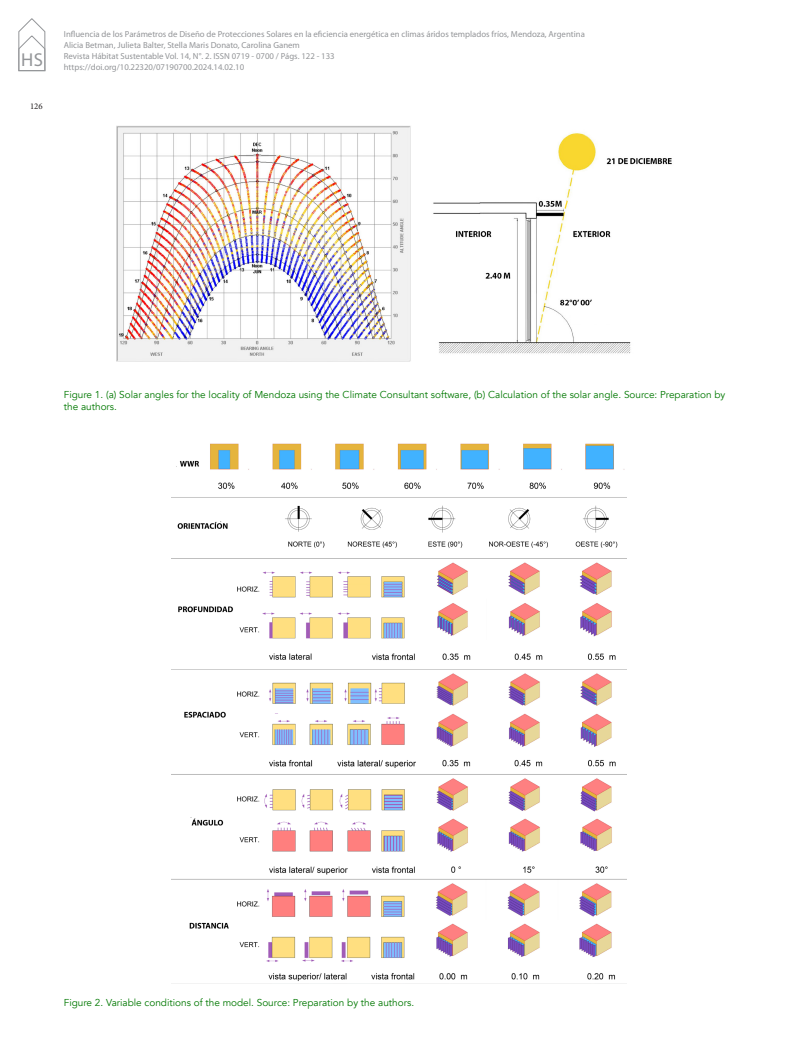
<style>
.page{position:relative;width:798px;height:1063px;background:#fff}
.page>*{position:absolute;margin:0;border:0;box-sizing:border-box;transform-origin:0 0}
.t1{font:18.75px "Myriad Pro";color:#939598}
._14_PIE_DE_FOTOS{font:10px/12px "Avenir";color:#007800}
.t2{font:8.75px/11.2px "Myriad Pro";color:#939598}
.t3{font:8.75px "Minion Pro";color:#231f20}
</style>
<div class="page">
<svg style="left:19px;top:18px;width:26px;height:53px"></svg>
<img style="left:116px;top:126px;width:556px;height:235px">
<img style="left:171px;top:443px;width:455px;height:541px">
<h1 class="t1" style="left:21px;top:48px;width:24px">HS</h1>
<p class="t3" style="left:30px;top:101px;width:14px">126</p>
<p class="t2" style="left:64px;top:28px;width:522px">Influencia de los Parámetros de Diseño de Protecciones Solares en la eficiencia energética en climas áridos templados fríos, Mendoza, Argentina Alicia Betman, Julieta Balter, Stella Maris Donato, Carolina Ganem<br>Revista Hábitat Sustentable Vol. 14, N°. 2. ISSN 0719 - 0700 / Págs. 122 - 133<br>https://doi.org/10.22320/07190700.2024.14.02.10</p>
<p class="_14_PIE_DE_FOTOS" style="left:64px;top:389px;width:662px">Figure 1. (a) Solar angles for the locality of Mendoza using the Climate Consultant software, (b) Calculation of the solar angle. Source: Preparation by the authors.</p>
<p class="_14_PIE_DE_FOTOS" style="left:64px;top:997px;width:351px">Figure 2. Variable conditions of the model. Source: Preparation by the authors.</p>
</div>
